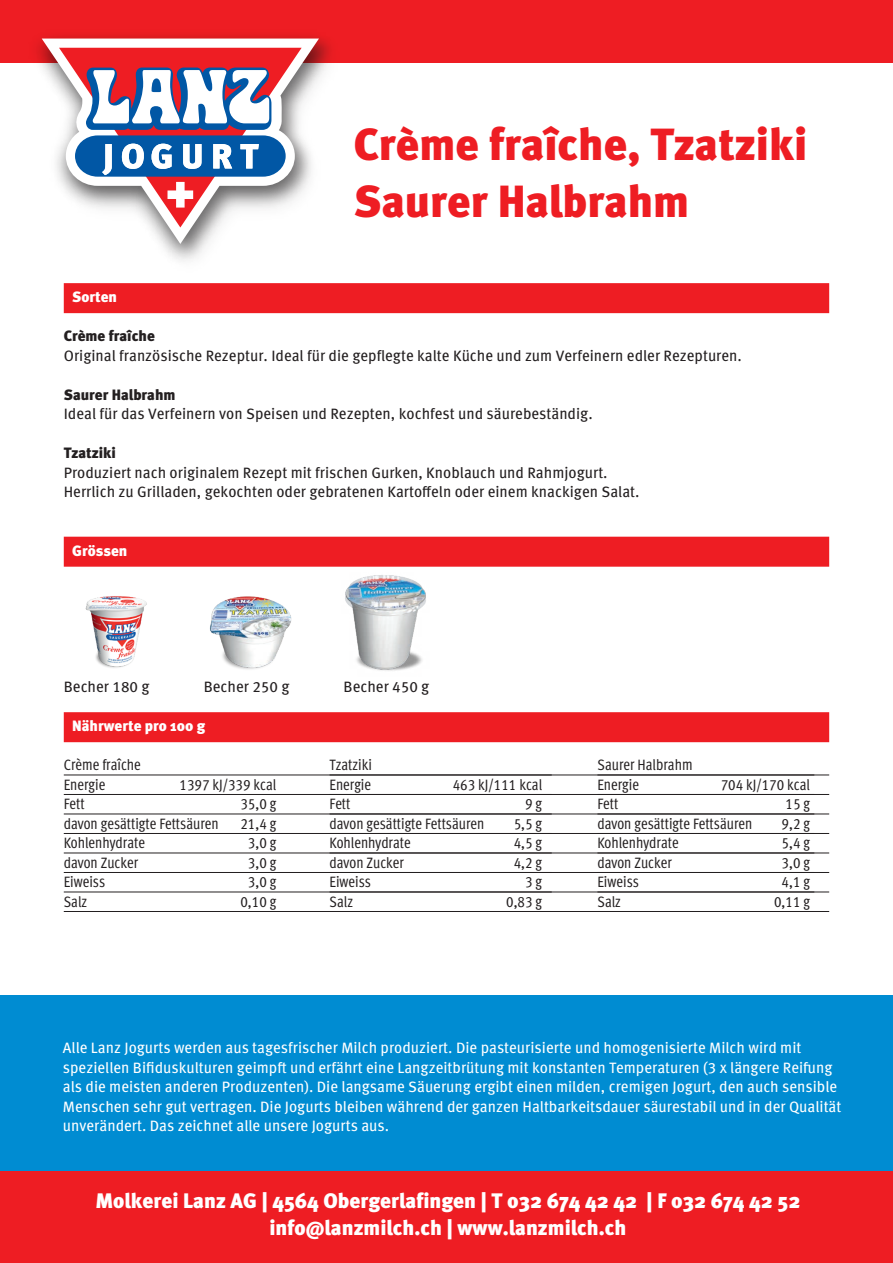
<style>
.page{position:relative;width:893px;height:1263px;background:#fff}
.page>*{position:absolute;margin:0;border:0;box-sizing:border-box;transform-origin:0 0}
.t1{font:900 45px/57.6px "Meta";color:#ee1d23}
.t2{font:900 21px/27px "Meta";color:#fff;text-align:center}
.t3{font:15px/19.5px "Migros New Meta OT";color:#fff}
.t4{font:condensed 15px/19.5px "Migros New Meta OT";color:#231f20}
.t5{font:15px/19.5px "Migros New Meta OT";color:#231f20}
.t6{font:900 15px "Meta";color:#231f20}
.t7{font:900 15px "Meta";color:#fff}
</style>
<div class="page">
<div style="left:0;top:995px;width:893px;height:191px;background:#008cd2"></div>
<div style="left:0;top:0;width:893px;height:63px;background:#ee1d23"></div>
<div style="left:0;top:1171px;width:893px;height:92px;background:#ee1d23"></div>
<div style="left:32px;top:31px;width:314px;height:247px;background:#fff"></div>
<img style="left:32px;top:31px;width:310px;height:230px">
<svg style="left:42px;top:39px;width:277px;height:205px"></svg>
<svg style="left:59px;top:48px;width:243px;height:179px"></svg>
<div style="left:64px;top:283px;width:765px;height:30px;background:#ee1d23"></div>
<div style="left:64px;top:537px;width:765px;height:30px;background:#ee1d23"></div>
<div style="left:64px;top:712px;width:765px;height:30px;background:#ee1d23"></div>
<hr style="left:64px;top:775px;width:765px;height:1px;background:#231f20">
<hr style="left:64px;top:794px;width:765px;height:1px;background:#231f20">
<hr style="left:64px;top:814px;width:765px;height:1px;background:#231f20">
<hr style="left:64px;top:833px;width:765px;height:1px;background:#231f20">
<hr style="left:64px;top:853px;width:765px;height:1px;background:#231f20">
<hr style="left:64px;top:872px;width:765px;height:1px;background:#231f20">
<hr style="left:64px;top:892px;width:765px;height:1px;background:#231f20">
<hr style="left:64px;top:911px;width:765px;height:1px;background:#231f20">
<img style="left:72px;top:566px;width:90px;height:102px">
<img style="left:186px;top:566px;width:114px;height:104px">
<img style="left:336px;top:566px;width:107px;height:105px">
<h1 class="t1" style="left:354px;top:115px;width:455px">Crème fraîche, Tzatziki<br>Saurer Halbrahm</h1>
<p class="t7" style="left:72px;top:288px;width:46px">Sorten</p>
<p class="t6" style="left:64px;top:327px;width:93px">Crème fraîche</p>
<p class="t5" style="left:64px;top:346px;width:680px">Original französische Rezeptur. Ideal für die gepflegte kalte Küche und zum Verfeinern edler Rezepturen.</p>
<p class="t6" style="left:64px;top:385px;width:113px">Saurer Halbrahm</p>
<p class="t5" style="left:64px;top:405px;width:530px">Ideal für das Verfeinern von Speisen und Rezepten, kochfest und säurebeständig.</p>
<p class="t6" style="left:64px;top:444px;width:54px">Tzatziki</p>
<p class="t5" style="left:64px;top:463px;width:577px">Produziert nach originalem Rezept mit frischen Gurken, Knoblauch und Rahmjogurt.<br>Herrlich zu Grilladen, gekochten oder gebratenen Kartoffeln oder einem knackigen Salat.</p>
<p class="t7" style="left:72px;top:541px;width:57px">Grössen</p>
<p class="t5" style="left:64px;top:678px;width:87px">Becher 180 g</p>
<p class="t5" style="left:204px;top:678px;width:87px">Becher 250 g</p>
<p class="t5" style="left:344px;top:678px;width:87px">Becher 450 g</p>
<p class="t7" style="left:72px;top:717px;width:134px">Nährwerte pro 100 g</p>
<p class="t4" style="left:64px;top:755px;width:79px">Crème fraîche<br>Energie</p>
<p class="t4" style="left:330px;top:755px;width:44px">Tzatziki<br>Energie</p>
<p class="t4" style="left:179px;top:774px;width:98px">1397 kJ/339 kcal</p>
<p class="t4" style="left:453px;top:774px;width:91px">463 kJ/111 kcal</p>
<p class="t4" style="left:597px;top:755px;width:97px">Saurer Halbrahm<br>Energie</p>
<p class="t4" style="left:721px;top:774px;width:91px">704 kJ/170 kcal</p>
<p class="t4" style="left:64px;top:794px;width:22px">Fett</p>
<p class="t4" style="left:240px;top:794px;width:37px">35,0 g</p>
<p class="t4" style="left:64px;top:813px;width:156px">davon gesättigte Fettsäuren</p>
<p class="t4" style="left:240px;top:813px;width:37px">21,4 g</p>
<p class="t4" style="left:64px;top:833px;width:83px">Kohlenhydrate</p>
<p class="t4" style="left:248px;top:833px;width:30px">3,0 g</p>
<p class="t4" style="left:64px;top:852px;width:76px">davon Zucker</p>
<p class="t4" style="left:248px;top:852px;width:30px">3,0 g</p>
<p class="t4" style="left:64px;top:872px;width:43px">Eiweiss</p>
<p class="t4" style="left:248px;top:872px;width:30px">3,0 g</p>
<p class="t4" style="left:64px;top:891px;width:25px">Salz</p>
<p class="t4" style="left:240px;top:891px;width:37px">0,10 g</p>
<p class="t4" style="left:330px;top:794px;width:22px">Fett</p>
<p class="t4" style="left:525px;top:794px;width:19px">9 g</p>
<p class="t4" style="left:330px;top:813px;width:156px">davon gesättigte Fettsäuren</p>
<p class="t4" style="left:514px;top:813px;width:30px">5,5 g</p>
<p class="t4" style="left:330px;top:833px;width:83px">Kohlenhydrate</p>
<p class="t4" style="left:514px;top:833px;width:30px">4,5 g</p>
<p class="t4" style="left:330px;top:852px;width:76px">davon Zucker</p>
<p class="t4" style="left:514px;top:852px;width:30px">4,2 g</p>
<p class="t4" style="left:330px;top:872px;width:43px">Eiweiss</p>
<p class="t4" style="left:525px;top:872px;width:19px">3 g</p>
<p class="t4" style="left:330px;top:891px;width:25px">Salz</p>
<p class="t4" style="left:506px;top:891px;width:37px">0,83 g</p>
<p class="t4" style="left:597px;top:794px;width:22px">Fett</p>
<p class="t4" style="left:785px;top:794px;width:26px">15 g</p>
<p class="t4" style="left:597px;top:813px;width:156px">davon gesättigte Fettsäuren</p>
<p class="t4" style="left:782px;top:813px;width:30px">9,2 g</p>
<p class="t4" style="left:597px;top:833px;width:83px">Kohlenhydrate</p>
<p class="t4" style="left:782px;top:833px;width:30px">5,4 g</p>
<p class="t4" style="left:597px;top:852px;width:76px">davon Zucker</p>
<p class="t4" style="left:782px;top:852px;width:30px">3,0 g</p>
<p class="t4" style="left:597px;top:872px;width:43px">Eiweiss</p>
<p class="t4" style="left:782px;top:872px;width:30px">4,1 g</p>
<p class="t4" style="left:597px;top:891px;width:25px">Salz</p>
<p class="t4" style="left:774px;top:891px;width:37px">0,11 g</p>
<p class="t3" style="left:63px;top:1038px;width:780px">Alle Lanz Jogurts werden aus tagesfrischer Milch produziert. Die pasteurisierte und homogenisierte Milch wird mit speziellen Bifiduskulturen geimpft und erfährt eine Langzeitbrütung mit konstanten Temperaturen (3 x längere Reifung als die meisten anderen Produzenten). Die langsame Säuerung ergibt einen milden, cremigen Jogurt, den auch sensible Menschen sehr gut vertragen. Die Jogurts bleiben während der ganzen Haltbarkeitsdauer säurestabil und in der Qualität unverändert. Das zeichnet alle unsere Jogurts aus.</p>
<h2 class="t2" style="left:95px;top:1187px;width:707px">Molkerei Lanz AG | 4564 Obergerlafingen | T 032 674 42 42 | F 032 674 42 52 info@lanzmilch.ch | www.lanzmilch.ch</h2>
</div>
